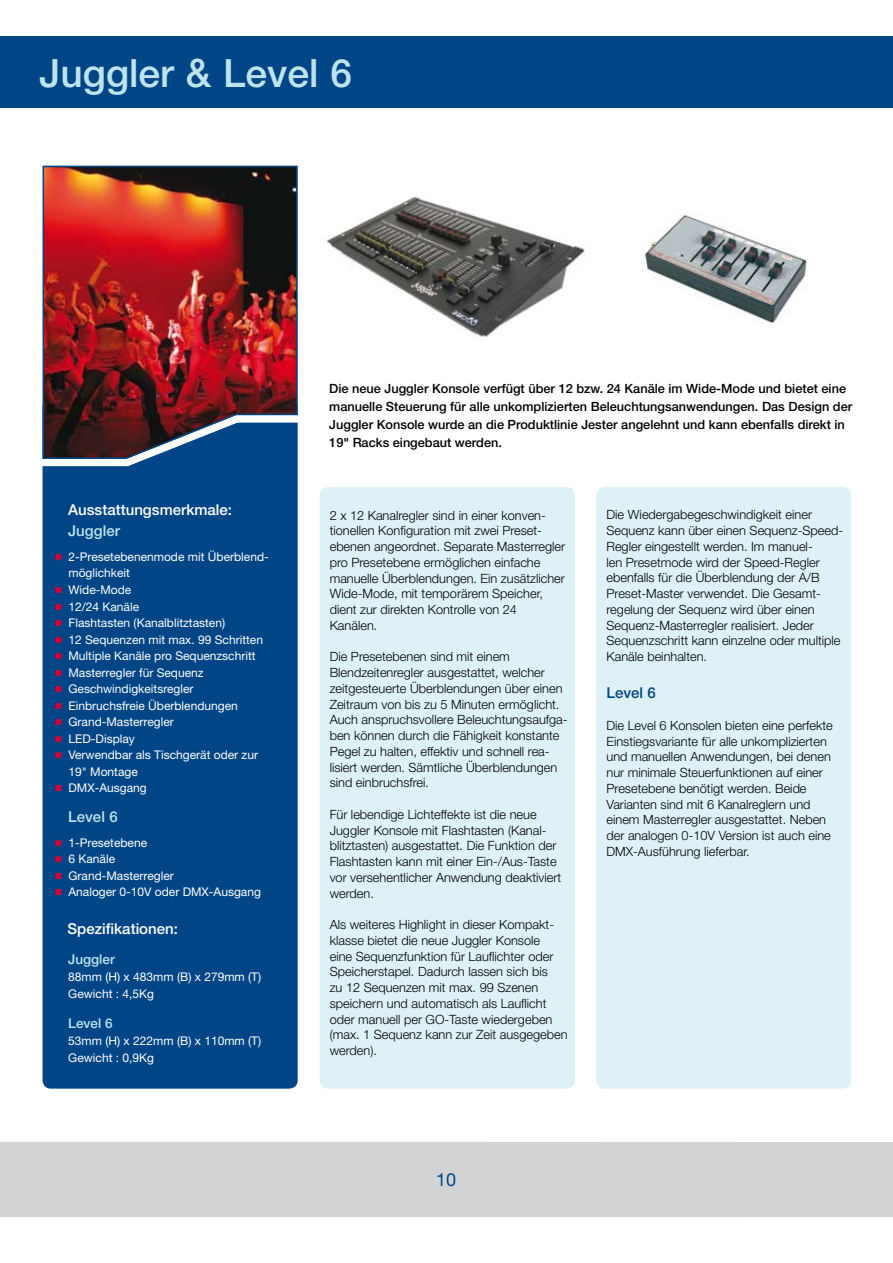
<style>
.page{position:relative;width:893px;height:1263px;background:#fff}
.page>*{position:absolute;margin:0;border:0;box-sizing:border-box;transform-origin:0 0}
.t1{font:500 39px "Helvetica Neue";color:#bde3ee}
.t2{font:18px "Helvetica Neue";color:#004687}
.t3{font:500 15px "Helvetica Neue";color:#fff}
.t4{font:500 15px "Helvetica Neue";color:#bde3ee}
.t5{font:500 15px "Helvetica Neue";color:#004687}
.t6{font:500 13.5px "Helvetica Neue";color:#bde3ee}
.t7{font:300 12.75px/15.8px "Helvetica Neue";color:#000}
.t8{font:500 12.75px/18px "Helvetica Neue";color:#000}
.t9{font:12px/16.5px "Helvetica Neue";color:#fff}
.s1{color:#ce003c}
</style>
<div class="page">
<div style="left:0;top:1142px;width:893px;height:75px;background:#d2d3d4"></div>
<div style="left:0;top:36px;width:893px;height:72px;background:#004687"></div>
<div style="left:43px;top:398px;width:255px;height:691px;background:#004687;border-radius:9px"></div>
<div style="left:40px;top:459px;width:88px;height:7px;background:#fff"></div>
<svg style="left:117px;top:460px;width:26px;height:7px"></svg>
<img style="left:42px;top:165px;width:256px;height:295px">
<div style="left:320px;top:487px;width:255px;height:602px;background:#def1f6;border-radius:9px"></div>
<div style="left:596px;top:487px;width:255px;height:602px;background:#def1f6;border-radius:9px"></div>
<img style="left:322px;top:196px;width:263px;height:141px">
<img style="left:644px;top:214px;width:164px;height:110px">
<h1 class="t1" style="left:40px;top:49px;width:314px">Juggler &amp; Level 6</h1>
<p class="t3" style="left:68px;top:501px;width:165px">Ausstattungsmerkmale:</p>
<p class="t4" style="left:68px;top:522px;width:53px">Juggler</p>
<p class="t9" style="left:68px;top:548px;width:202px;text-indent:-13px"><sup>■</sup> 2-Presetebenenmode mit Überblend&shy;möglichkeit</p>
<p class="t9" style="left:55px;top:581px;width:78px"><sup>■</sup> Wide-Mode</p>
<p class="t9" style="left:55px;top:598px;width:86px"><sup>■</sup> 12/24 Kanäle</p>
<p class="t9" style="left:55px;top:614px;width:172px"><sup>■</sup> Flashtasten (Kanalblitztasten)</p>
<p class="t9" style="left:55px;top:631px;width:209px"><sup>■</sup> 12 Sequenzen mit max. 99 Schritten</p>
<p class="t9" style="left:55px;top:647px;width:202px"><sup>■</sup> Multiple Kanäle pro Sequenzschritt</p>
<p class="t9" style="left:55px;top:664px;width:150px"><sup>■</sup> Masterregler für Sequenz</p>
<p class="t9" style="left:55px;top:680px;width:140px"><sup>■</sup> Geschwindigkeitsregler</p>
<p class="t9" style="left:55px;top:697px;width:184px"><sup>■</sup> Einbruchsfreie Überblendungen</p>
<p class="t9" style="left:55px;top:713px;width:120px"><sup>■</sup> Grand-Masterregler</p>
<p class="t9" style="left:55px;top:730px;width:81px"><sup>■</sup> LED-Display</p>
<p class="t9" style="left:68px;top:746px;width:191px;text-indent:-13px"><sup>■</sup> Verwendbar als Tischgerät oder zur<br>19" Montage</p>
<p class="t9" style="left:55px;top:779px;width:93px"><sup>■</sup> DMX-Ausgang</p>
<p class="t4" style="left:68px;top:807px;width:51px">Level 6</p>
<p class="t9" style="left:55px;top:834px;width:94px"><sup>■</sup> 1-Presetebene</p>
<p class="t9" style="left:55px;top:850px;width:62px"><sup>■</sup> 6 Kanäle</p>
<p class="t9" style="left:55px;top:867px;width:120px"><sup>■</sup> Grand-Masterregler</p>
<p class="t9" style="left:55px;top:883px;width:207px"><span class="s1">■</span> Analoger 0-10V oder DMX-Ausgang</p>
<p class="t3" style="left:68px;top:920px;width:112px">Spezifikationen:</p>
<p class="t6" style="left:68px;top:951px;width:48px">Juggler</p>
<p class="t9" style="left:68px;top:968px;width:194px;line-height:17.2px">88mm (H) x 483mm (B) x 279mm (T)<br>Gewicht : 4,5Kg</p>
<p class="t6" style="left:68px;top:1015px;width:46px">Level 6</p>
<p class="t9" style="left:68px;top:1032px;width:194px;line-height:17.2px">53mm (H) x 222mm (B) x 110mm (T)<br>Gewicht : 0,9Kg</p>
<p class="t8" style="left:329px;top:380px;width:524px">Die neue Juggler Konsole verfügt über 12 bzw. 24 Kanäle im Wide-Mode und bietet eine manuelle Steuerung für alle unkomplizierten Beleuchtungsanwendungen. Das Design der Juggler Konsole wurde an die Produktlinie Jester angelehnt und kann ebenfalls direkt in 19" Racks eingebaut werden.</p>
<p class="t7" style="left:330px;top:507px;width:237px">2 x 12 Kanalregler sind in einer konven&shy;tionellen Konfiguration mit zwei Preset&shy;ebenen angeordnet. Separate Masterregler pro Presetebene ermöglichen einfache manuelle Überblendungen. Ein zusätzlicher Wide-Mode, mit temporärem Speicher, dient zur direkten Kontrolle von 24<br>Kanälen.</p>
<p class="t7" style="left:330px;top:649px;width:239px">Die Presetebenen sind mit einem Blendzeitenregler ausgestattet, welcher zeitgesteuerte Überblendungen über einen Zeitraum von bis zu 5 Minuten ermöglicht.<br>Auch anspruchsvollere Beleuchtungsaufga&shy;ben können durch die Fähigkeit konstante Pegel zu halten, effektiv und schnell rea&shy;lisiert werden. Sämtliche Überblendungen sind einbruchsfrei.</p>
<p class="t7" style="left:330px;top:806px;width:233px">Für lebendige Lichteffekte ist die neue Juggler Konsole mit Flashtasten (Kanal&shy;blitztasten) ausgestattet. Die Funktion der Flashtasten kann mit einer Ein-/Aus-Taste vor versehentlicher Anwendung deaktiviert werden.</p>
<p class="t7" style="left:330px;top:916px;width:239px">Als weiteres Highlight in dieser Kompakt&shy;klasse bietet die neue Juggler Konsole<br>eine Sequenzfunktion für Lauflichter oder Speicherstapel. Dadurch lassen sich bis<br>zu 12 Sequenzen mit max. 99 Szenen speichern und automatisch als Lauflicht oder manuell per GO-Taste wiedergeben (max. 1 Sequenz kann zur Zeit ausgegeben werden).</p>
<p class="t7" style="left:606px;top:507px;width:238px">Die Wiedergabegeschwindigkeit einer Sequenz kann über einen Sequenz-Speed-Regler eingestellt werden. Im manuel-<br>len Presetmode wird der Speed-Regler ebenfalls für die Überblendung der A/B Preset-Master verwendet. Die Gesamt&shy;regelung der Sequenz wird über einen Sequenz-Masterregler realisiert. Jeder Sequenzschritt kann einzelne oder multiple Kanäle beinhalten.</p>
<p class="t5" style="left:606px;top:684px;width:51px">Level 6</p>
<p class="t7" style="left:606px;top:717px;width:228px">Die Level 6 Konsolen bieten eine perfekte Einstiegsvariante für alle unkomplizierten und manuellen Anwendungen, bei denen nur minimale Steuerfunktionen auf einer Presetebene benötigt werden. Beide Varianten sind mit 6 Kanalreglern und einem Masterregler ausgestattet. Neben der analogen 0-10V Version ist auch eine DMX-Ausführung lieferbar.</p>
<h2 class="t2" style="left:436px;top:1169px;width:22px">10</h2>
</div>
